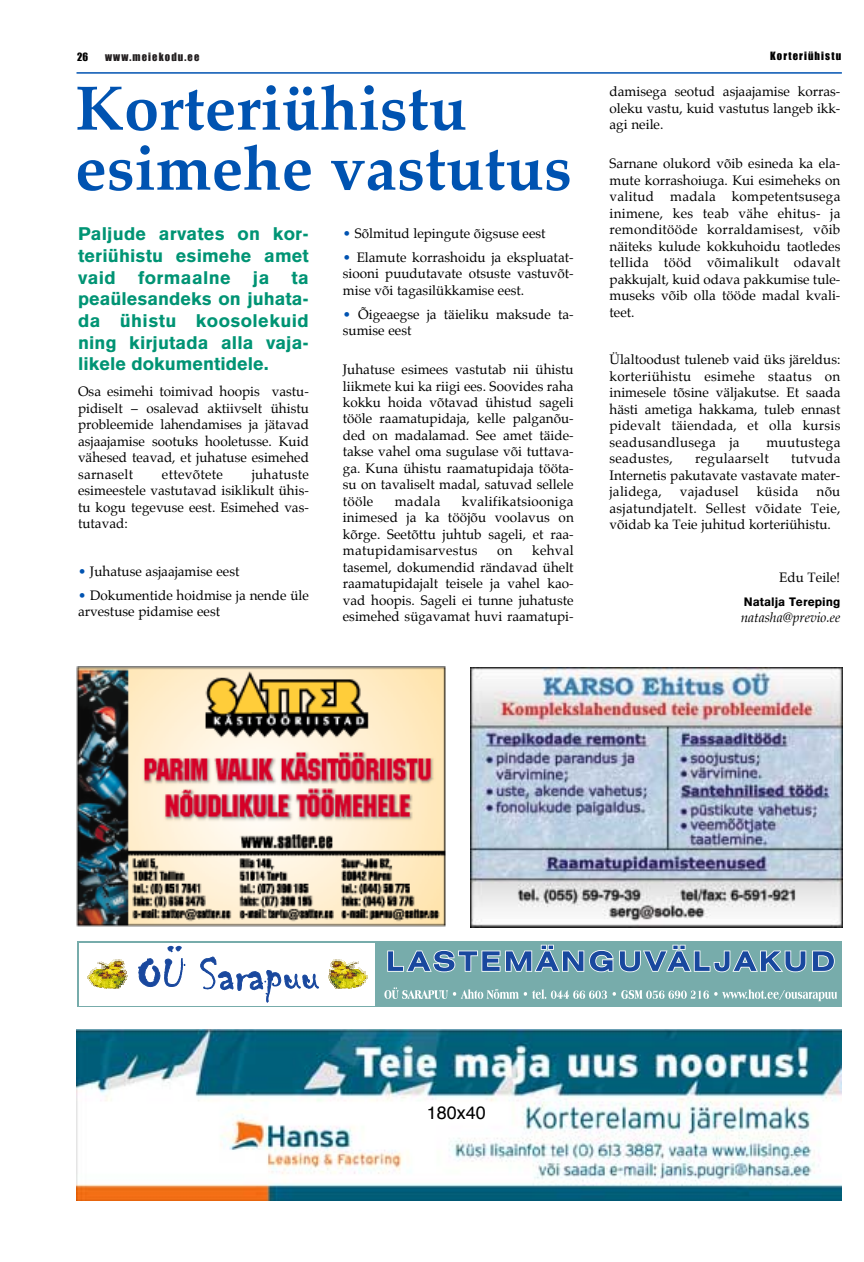
<style>
.page{position:relative;width:864px;height:1262px;background:#fff}
.page>*{position:absolute;margin:0;border:0;box-sizing:border-box;transform-origin:0 0}
.t1{font:700 63px/60px "Palatino";color:#0053b1}
.t2{font:900 18px/21.6px "Akzidenz Grotesk";letter-spacing:.005em;color:#009474;text-align:justify}
.t3{font:18px "Helvetica";color:#000}
.t4{font:13.5px/16.5px "Palatino";color:#000;text-align:justify}
.t5{font:13.5px "Palatino";letter-spacing:.02em;color:#000}
.t6{font:italic 13.5px "Palatino";color:#000}
.t7{font:900 12px "Akzidenz Grotesk";color:#000}
.t8{font:10.5px "Impact";letter-spacing:.105em;color:#231f20}
.t9{font:10.5px "Impact";letter-spacing:.105em;color:#000}
.s1{color:#0053b1}
</style>
<div class="page">
<img style="left:77px;top:1029px;width:765px;height:171px">
<hr style="left:77px;top:72px;width:765px;height:2px;background:#0053b1">
<div style="left:75px;top:665px;width:379px;height:267px;background:linear-gradient(to right,#fff,#fff)"></div>
<img style="left:77px;top:667px;width:369px;height:260px">
<div style="left:77px;top:941px;width:765px;height:66px;background:#77acab"></div>
<div style="left:79px;top:943px;width:296px;height:62px;background:#fff"></div>
<svg style="left:93px;top:985px;width:28px;height:4px"></svg>
<img style="left:88px;top:972px;width:39px;height:13px">
<img style="left:91px;top:970px;width:35px;height:2px">
<img style="left:93px;top:969px;width:33px;height:2px">
<svg style="left:94px;top:959px;width:30px;height:10px"></svg>
<svg style="left:138px;top:945px;width:181px;height:58px"></svg>
<svg style="left:333px;top:985px;width:29px;height:4px"></svg>
<img style="left:332px;top:984px;width:30px;height:1px">
<img style="left:328px;top:975px;width:40px;height:9px">
<img style="left:329px;top:972px;width:37px;height:4px">
<img style="left:329px;top:970px;width:35px;height:2px">
<img style="left:330px;top:969px;width:32px;height:1px">
<svg style="left:331px;top:959px;width:30px;height:10px"></svg>
<svg style="left:387px;top:944px;width:448px;height:29px"></svg>
<svg style="left:384px;top:987px;width:453px;height:14px"></svg>
<img style="left:471px;top:667px;width:372px;height:260px">
<p class="t9" style="left:77px;top:53px;width:12px">26</p>
<p class="t8" style="left:105px;top:53px;width:96px">www.meiekodu.ee</p>
<h1 class="t1" style="left:75px;top:85px;width:498px">Korteriühistu esimehe vastutus</h1>
<h2 class="t2" style="left:78px;top:225px;width:232px">Paljude arvates on kor&shy;teriühistu esimehe amet vaid formaalne ja ta peaülesandeks on juhata&shy;da ühistu koosolekuid ning kirjutada alla vaja&shy;likele dokumentidele.</h2>
<p class="t4" style="left:78px;top:385px;width:232px">Osa esimehi toimivad hoopis vastu&shy;pidiselt – osalevad aktiivselt ühistu probleemide lahendamises ja jätavad asjaajamise sootuks hooletusse. Kuid vähesed teavad, et juhatuse esimehed sarnaselt</p>
<p class="t4" style="left:78px;top:467px;width:232px;text-indent:174px">juhatuste esimeestele vastutavad isiklikult ühis&shy;tu kogu tegevuse eest. Esimehed vas&shy;tutavad:</p>
<p class="t4" style="left:78px;top:564px;width:163px"><span class="s1">•</span> Juhatuse asjaajamise eest</p>
<p class="t4" style="left:78px;top:588px;width:232px"><span class="s1">•</span> Dokumentide hoidmise ja nende üle arvestuse pidamise eest</p>
<p class="t5" style="left:162px;top:469px;width:62px">ettevõtete</p>
<p class="t4" style="left:343px;top:226px;width:204px"><span class="s1">•</span> Sõlmitud lepingute õigsuse eest</p>
<p class="t4" style="left:343px;top:250px;width:232px"><span class="s1">•</span> Elamute korrashoidu ja ekspluatat&shy;siooni puudutavate otsuste vastuvõt&shy;mise või tagasilükkamise eest.</p>
<p class="t4" style="left:343px;top:307px;width:232px"><span class="s1">•</span> Õigeaegse ja täieliku maksude ta&shy;sumise eest</p>
<p class="t4" style="left:343px;top:363px;width:232px">Juhatuse esimees vastutab nii ühistu liikmete kui ka riigi ees. Soovides raha kokku hoida võtavad ühistud sageli tööle raamatupidaja, kelle palganõu&shy;ded on madalamad. See amet täide&shy;takse vahel oma sugulase või tuttava&shy;ga. Kuna ühistu raamatupidaja tööta&shy;su on tavaliselt madal, satuvad sellele tööle</p>
<p class="t4" style="left:343px;top:494px;width:233px;text-indent:119px">kvalifikatsiooniga inimesed ja ka tööjõu voolavus on kõrge. Seetõttu juhtub sageli, et raa&shy;matupidamisarvestus</p>
<p class="t4" style="left:395px;top:494px;width:47px">madala</p>
<p class="t4" style="left:343px;top:544px;width:232px;text-indent:189px">kehval tasemel, dokumendid rändavad ühelt raamatupidajalt teisele ja vahel kao&shy;vad hoopis. Sageli ei tunne juhatuste esimehed sügavamat huvi raamatupi-</p>
<p class="t4" style="left:497px;top:544px;width:17px">on</p>
<p class="t9" style="left:770px;top:53px;width:72px">Korteriühistu</p>
<p class="t4" style="left:610px;top:85px;width:232px">damisega seotud asjaajamise korras&shy;oleku vastu, kuid vastutus langeb ikk&shy;agi neile.</p>
<p class="t4" style="left:610px;top:157px;width:232px">Sarnane olukord võib esineda ka ela&shy;mute korrashoiuga. Kui esimeheks on valitud madala kompetentsusega inimene, kes teab vähe ehitus- ja remonditööde korraldamisest, võib näiteks kulude kokkuhoidu taotledes tellida tööd võimalikult odavalt pakkujalt, kuid odava pakkumise tule&shy;museks võib olla tööde madal kvali&shy;teet.</p>
<p class="t4" style="left:610px;top:353px;width:232px">Ülaltoodust tuleneb vaid üks järeldus: korteriühistu esimehe staatus on inimesele tõsine väljakutse. Et saada hästi ametiga hakkama, tuleb ennast pidevalt täiendada, et olla kursis seadusandlusega ja</p>
<p class="t5" style="left:766px;top:437px;width:76px">muutustega</p>
<p class="t5" style="left:610px;top:453px;width:65px">seadustes,</p>
<p class="t5" style="left:695px;top:453px;width:75px">regulaarselt</p>
<p class="t4" style="left:610px;top:452px;width:232px;text-indent:182px">tutvuda Internetis pakutavate vastavate mater&shy;jalidega,</p>
<p class="t5" style="left:680px;top:486px;width:60px">vajadusel</p>
<p class="t4" style="left:757px;top:485px;width:43px">küsida</p>
<p class="t4" style="left:610px;top:485px;width:232px;text-indent:207px">nõu asjatundjatelt. Sellest võidate Teie, võidab ka Teie juhitud korteriühistu.</p>
<p class="t4" style="left:779px;top:570px;width:63px">Edu Teile!</p>
<p class="t7" style="left:744px;top:597px;width:98px">Natalja Tereping</p>
<p class="t6" style="left:741px;top:612px;width:101px">natasha@previo.ee</p>
<h2 class="t3" style="left:427px;top:1106px;width:61px">180x40</h2>
</div>
